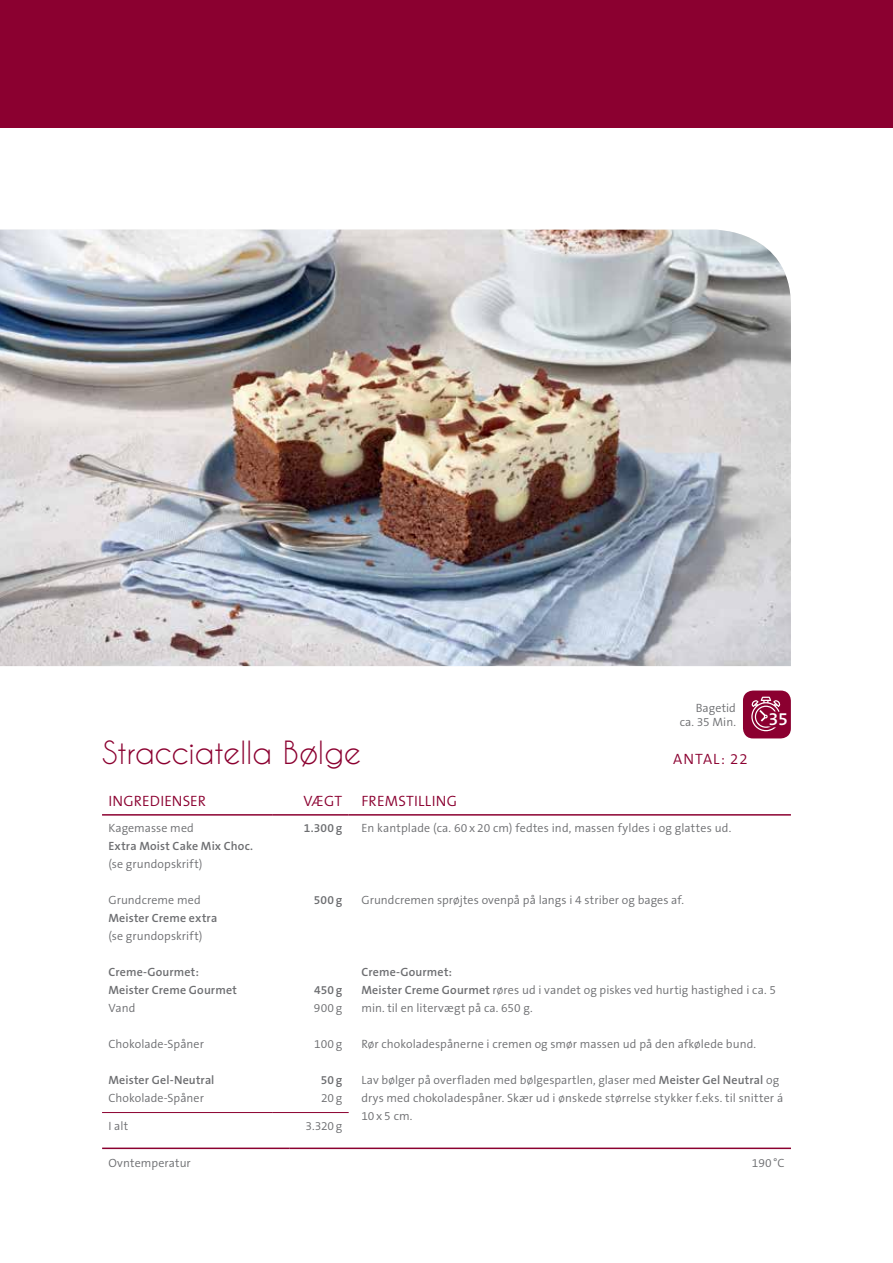
<style>
.page{position:relative;width:893px;height:1263px;background:#fff}
.page>*{position:absolute;margin:0;border:0;box-sizing:border-box;transform-origin:0 0}
.t1{font:30px "Caviar Dreams";letter-spacing:-.01em;color:#8b0030}
.t2{font:600 18px "The Sans B6";color:#fff}
.t3{font:300 15px "The Sans B4";letter-spacing:.01em;color:#8b0030}
.t4{font:300 12px/18px "The Sans B4";letter-spacing:.01em;color:#6d6e71}
.t5{font:600 12px/18px "The Sans B6";letter-spacing:.015em;color:#6d6e71}
.s1{font-family:"The Sans B6";font-weight:600}
</style>
<div class="page">
<div style="left:0;top:0;width:893px;height:128px;background:#8b0030"></div>
<hr style="left:102px;top:814px;width:170px;height:2px;background:#8b0030">
<hr style="left:272px;top:814px;width:77px;height:2px;background:#8b0030">
<hr style="left:349px;top:814px;width:442px;height:2px;background:#8b0030">
<hr style="left:102px;top:1112px;width:170px;height:1px;background:#8b0030">
<hr style="left:272px;top:1112px;width:77px;height:1px;background:#8b0030">
<hr style="left:102px;top:1147px;width:187px;height:2px;background:#8b0030">
<hr style="left:289px;top:1147px;width:502px;height:2px;background:#8b0030">
<div style="left:743px;top:690px;width:48px;height:48px;background:#8b0030;border-radius:10px"></div>
<svg style="left:751px;top:697px;width:30px;height:34px"></svg>
<img style="left:0;top:230px;width:791px;height:436px">
<h1 class="t1" style="left:102px;top:734px;width:261px">Stracciatella Bølge</h1>
<p class="t4" style="left:680px;top:701px;width:58px;line-height:14.4px;text-align:right">Bagetid ca. 35 Min.</p>
<h2 class="t2" style="left:768px;top:710px;width:21px">35</h2>
<p class="t3" style="left:673px;top:751px;width:76px">ANTAL: 22</p>
<p class="t3" style="left:108px;top:793px;width:99px">INGREDIENSER</p>
<p class="t3" style="left:303px;top:793px;width:40px">VÆGT</p>
<p class="t3" style="left:361px;top:793px;width:97px">FREMSTILLING</p>
<p class="t4" style="left:108px;top:819px;width:87px">Kagemasse med</p>
<p class="t5" style="left:108px;top:837px;width:146px">Extra Moist Cake Mix Choc.</p>
<p class="t4" style="left:108px;top:855px;width:95px">(se grundopskrift)</p>
<p class="t4" style="left:108px;top:891px;width:94px">Grundcreme med</p>
<p class="t5" style="left:108px;top:909px;width:110px">Meister Creme extra</p>
<p class="t4" style="left:108px;top:927px;width:95px">(se grundopskrift)</p>
<p class="t5" style="left:108px;top:963px;width:130px">Creme-Gourmet:<br>Meister Creme Gourmet</p>
<p class="t4" style="left:108px;top:999px;width:29px">Vand</p>
<p class="t4" style="left:108px;top:1035px;width:97px">Chokolade-Spåner</p>
<p class="t5" style="left:108px;top:1071px;width:108px">Meister Gel-Neutral</p>
<p class="t4" style="left:108px;top:1089px;width:97px">Chokolade-Spåner</p>
<p class="t4" style="left:361px;top:819px;width:371px">En kantplade (ca. 60 x 20 cm) fedtes ind, massen fyldes i og glattes ud.</p>
<p class="t5" style="left:304px;top:819px;width:40px">1.300g</p>
<p class="t4" style="left:361px;top:891px;width:324px">Grundcremen sprøjtes ovenpå på langs i 4 striber og bages af.</p>
<p class="t5" style="left:314px;top:891px;width:30px">500g</p>
<p class="t5" style="left:361px;top:963px;width:92px">Creme-Gourmet:</p>
<p class="t4" style="left:361px;top:981px;width:416px"><span class="s1">Meister Creme Gourmet</span> røres ud i vandet og piskes ved hurtig hastighed i ca. 5 min. til en litervægt på ca. 650 g.</p>
<p class="t4" style="left:361px;top:1035px;width:396px">Rør chokoladespånerne i cremen og smør massen ud på den afkølede bund.</p>
<p class="t4" style="left:361px;top:1071px;width:423px">Lav bølger på overfladen med bølgespartlen, glaser med <span class="s1">Meister Gel Neutral</span> og drys med chokoladespåner. Skær ud i ønskede størrelse stykker f.eks. til snitter á<br>10 x 5 cm.</p>
<p class="t5" style="left:314px;top:981px;width:29px">450g</p>
<p class="t4" style="left:314px;top:999px;width:30px">900g</p>
<p class="t4" style="left:314px;top:1035px;width:30px">100g</p>
<p class="t5" style="left:321px;top:1071px;width:23px">50g</p>
<p class="t4" style="left:321px;top:1089px;width:23px">20g</p>
<p class="t4" style="left:108px;top:1117px;width:21px">I alt</p>
<p class="t4" style="left:306px;top:1117px;width:38px">3.320g</p>
<p class="t4" style="left:108px;top:1154px;width:84px">Ovntemperatur</p>
<p class="t4" style="left:752px;top:1154px;width:34px">190°C</p>
</div>
